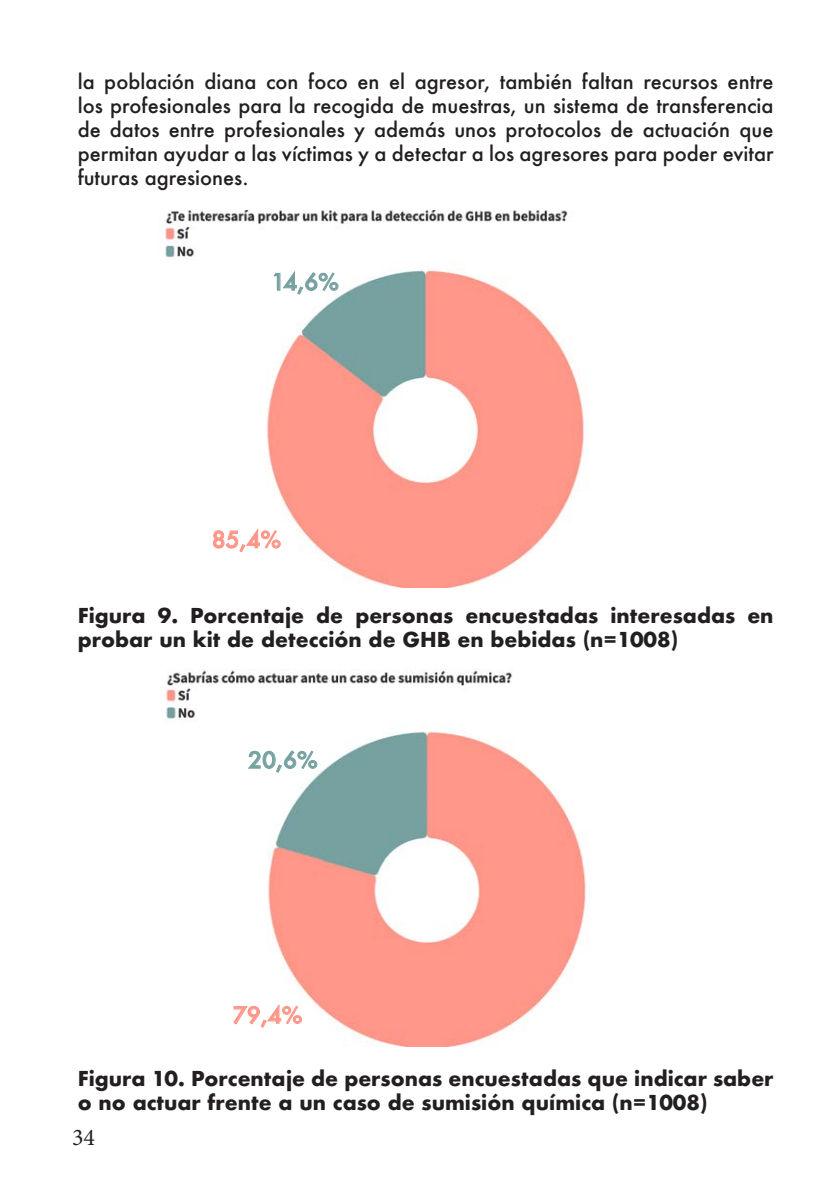
<style>
.page{position:relative;width:840px;height:1191px;background:#fff}
.page>*{position:absolute;margin:0;border:0;box-sizing:border-box;transform-origin:0 0}
.t1{font:24px "Minion Pro";color:#231f20}
.t2{font:500 22.2px "Futura";color:#ff9688}
.t3{font:500 22.2px "Futura";color:#75a2a1}
.t4{font:500 22px "Futura";color:#ff9688}
.t5{font:500 22px "Futura";color:#75a2a1}
.t6{font:500 20px/24px "Futura";color:#231f20;text-align:justify}
.t7{font:700 20px/24px "Futura";color:#231f20}
</style>
<div class="page">
<img style="left:166px;top:669px;width:420px;height:377px">
<img style="left:165px;top:211px;width:419px;height:377px">
<p class="t6" style="left:78px;top:69px;width:697px">la población diana con foco en el agresor, también faltan recursos entre los profesionales para la recogida de muestras, un sistema de transferencia de datos entre profesionales y además unos protocolos de actuación que permitan ayudar a las víctimas y a detectar a los agresores para poder evitar futuras agresiones.</p>
<p class="t3" style="left:271px;top:267px;width:69px">14,6%</p>
<p class="t2" style="left:212px;top:524px;width:71px">85,4%</p>
<p class="t7" style="left:78px;top:603px;width:697px">Figura 9. Porcentaje de personas encuestadas interesadas en probar un kit de detección de GHB en bebidas (n=1008)</p>
<p class="t5" style="left:248px;top:745px;width:71px">20,6%</p>
<p class="t4" style="left:233px;top:1000px;width:71px">79,4%</p>
<p class="t7" style="left:78px;top:1066px;width:697px">Figura 10. Porcentaje de personas encuestadas que indicar saber o no actuar frente a un caso de sumisión química (n=1008)</p>
<p class="t1" style="left:72px;top:1121px;width:25px">34</p>
</div>
